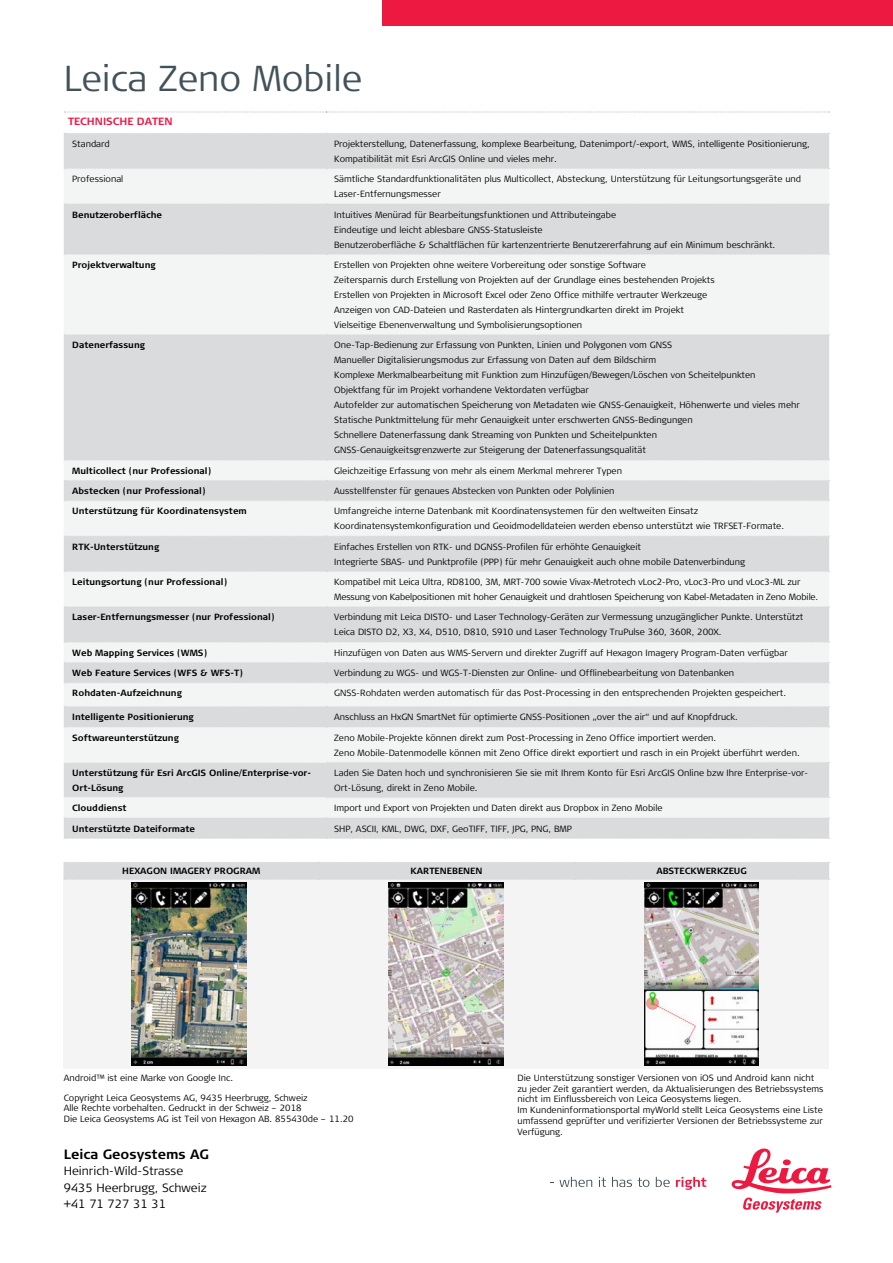
<style>
.page{position:relative;width:893px;height:1263px;background:#fff}
.page>*{position:absolute;margin:0;border:0;box-sizing:border-box;transform-origin:0 0}
.t1{font:300 36px "Signa Column";color:#43525a}
.t2{font:700 13.5px "Signa Column";color:#000}
.t3{font:300 12px/16.5px "Signa Column";color:#000}
.t4{font:700 10.5px "Signa Column";color:#ed1941}
.t5{font:300 9px/15px "Signa Column";color:#000}
.t6{font:700 9px/15px "Signa Column";color:#000}
</style>
<div class="page">
<div style="left:64px;top:134px;width:765px;height:704px;background:#dadbdc"></div>
<svg style="left:64px;top:169px;width:765px;height:649px;fill:#dadbdc"></svg>
<svg style="left:64px;top:112px;width:766px;height:22px"></svg>
<svg style="left:64px;top:168px;width:766px;height:1px"></svg>
<svg style="left:64px;top:204px;width:766px;height:1px"></svg>
<svg style="left:64px;top:254px;width:766px;height:1px"></svg>
<svg style="left:64px;top:334px;width:766px;height:1px"></svg>
<svg style="left:64px;top:460px;width:766px;height:1px"></svg>
<svg style="left:64px;top:480px;width:766px;height:1px"></svg>
<svg style="left:64px;top:500px;width:766px;height:1px"></svg>
<svg style="left:64px;top:536px;width:766px;height:1px"></svg>
<svg style="left:64px;top:571px;width:766px;height:1px"></svg>
<svg style="left:64px;top:606px;width:766px;height:1px"></svg>
<svg style="left:64px;top:642px;width:766px;height:1px"></svg>
<svg style="left:64px;top:662px;width:766px;height:1px"></svg>
<svg style="left:64px;top:682px;width:766px;height:1px"></svg>
<svg style="left:64px;top:706px;width:766px;height:1px"></svg>
<svg style="left:64px;top:726px;width:766px;height:1px"></svg>
<svg style="left:64px;top:818px;width:766px;height:1px"></svg>
<svg style="left:64px;top:838px;width:766px;height:1px"></svg>
<svg style="left:64px;top:762px;width:766px;height:1px"></svg>
<svg style="left:64px;top:797px;width:766px;height:1px"></svg>
<svg style="left:559px;top:1177px;width:33px;height:10px"></svg>
<svg style="left:599px;top:1177px;width:7px;height:10px"></svg>
<svg style="left:612px;top:1177px;width:37px;height:10px"></svg>
<svg style="left:656px;top:1177px;width:14px;height:10px"></svg>
<svg style="left:676px;top:1177px;width:30px;height:13px"></svg>
<svg style="left:732px;top:1148px;width:99px;height:64px"></svg>
<div style="left:64px;top:862px;width:765px;height:206px;background:#f4f4f4"></div>
<div style="left:64px;top:862px;width:766px;height:18px;background:#dadbdc"></div>
<img style="left:132px;top:882px;width:114px;height:184px">
<img style="left:389px;top:882px;width:114px;height:183px">
<img style="left:644px;top:882px;width:115px;height:183px">
<div style="left:383px;top:0;width:510px;height:26px;background:#ed1941"></div>
<h1 class="t1" style="left:64px;top:55px;width:300px">Leica Zeno Mobile</h1>
<p class="t4" style="left:68px;top:115px;width:106px">TECHNISCHE DATEN</p>
<p class="t5" style="left:72px;top:136px;width:39px">Standard</p>
<p class="t5" style="left:334px;top:136px;width:477px">Projekterstellung, Datenerfassung, komplexe Bearbeitung, Datenimport/-export, WMS, intelligente Positionierung,<br>Kompatibilität mit Esri ArcGIS Online und vieles mehr.</p>
<p class="t5" style="left:72px;top:172px;width:53px">Professional</p>
<p class="t5" style="left:334px;top:172px;width:468px">Sämtliche Standardfunktionalitäten plus Multicollect, Absteckung, Unterstützung für Leitungsortungsgeräte und<br>Laser-Entfernungsmesser</p>
<p class="t6" style="left:72px;top:207px;width:91px">Benutzeroberfläche</p>
<p class="t5" style="left:334px;top:207px;width:442px">Intuitives Menürad für Bearbeitungsfunktionen und Attributeingabe<br>Eindeutige und leicht ablesbare GNSS-Statusleiste<br>Benutzeroberfläche &amp; Schaltflächen für kartenzentrierte Benutzererfahrung auf ein Minimum beschränkt.</p>
<p class="t6" style="left:72px;top:257px;width:85px">Projektverwaltung</p>
<p class="t5" style="left:334px;top:257px;width:382px">Erstellen von Projekten ohne weitere Vorbereitung oder sonstige Software<br>Zeitersparnis durch Erstellung von Projekten auf der Grundlage eines bestehenden Projekts Erstellen von Projekten in Microsoft Excel oder Zeno Office mithilfe vertrauter Werkzeuge Anzeigen von CAD-Dateien und Rasterdaten als Hintergrundkarten direkt im Projekt Vielseitige Ebenenverwaltung und Symbolisierungsoptionen</p>
<p class="t6" style="left:72px;top:338px;width:74px">Datenerfassung</p>
<p class="t5" style="left:334px;top:338px;width:467px">One-Tap-Bedienung zur Erfassung von Punkten, Linien und Polygonen vom GNSS<br>Manueller Digitalisierungsmodus zur Erfassung von Daten auf dem Bildschirm<br>Komplexe Merkmalbearbeitung mit Funktion zum Hinzufügen/Bewegen/Löschen von Scheitelpunkten Objektfang für im Projekt vorhandene Vektordaten verfügbar<br>Autofelder zur automatischen Speicherung von Metadaten wie GNSS-Genauigkeit, Höhenwerte und vieles mehr Statische Punktmittelung für mehr Genauigkeit unter erschwerten GNSS-Bedingungen<br>Schnellere Datenerfassung dank Streaming von Punkten und Scheitelpunkten<br>GNSS-Genauigkeitsgrenzwerte zur Steigerung der Datenerfassungsqualität</p>
<p class="t6" style="left:72px;top:463px;width:141px">Multicollect (nur Professional)</p>
<p class="t5" style="left:334px;top:463px;width:289px">Gleichzeitige Erfassung von mehr als einem Merkmal mehrerer Typen</p>
<p class="t6" style="left:72px;top:483px;width:135px">Abstecken (nur Professional)</p>
<p class="t5" style="left:334px;top:483px;width:282px">Ausstellfenster für genaues Abstecken von Punkten oder Polylinien</p>
<p class="t6" style="left:72px;top:504px;width:176px">Unterstützung für Koordinatensystem</p>
<p class="t5" style="left:334px;top:504px;width:451px">Umfangreiche interne Datenbank mit Koordinatensystemen für den weltweiten Einsatz<br>Koordinatensystemkonfiguration und Geoidmodelldateien werden ebenso unterstützt wie TRFSET-Formate.</p>
<p class="t6" style="left:72px;top:539px;width:88px">RTK-Unterstützung</p>
<p class="t5" style="left:334px;top:539px;width:412px">Einfaches Erstellen von RTK- und DGNSS-Profilen für erhöhte Genauigkeit<br>Integrierte SBAS- und Punktprofile (PPP) für mehr Genauigkeit auch ohne mobile Datenverbindung</p>
<p class="t6" style="left:72px;top:575px;width:156px">Leitungsortung (nur Professional)</p>
<p class="t5" style="left:334px;top:575px;width:486px">Kompatibel mit Leica Ultra, RD8100, 3M, MRT-700 sowie Vivax-Metrotech vLoc2-Pro, vLoc3-Pro und vLoc3-ML zur<br>Messung von Kabelpositionen mit hoher Genauigkeit und drahtlosen Speicherung von Kabel-Metadaten in Zeno Mobile.</p>
<p class="t6" style="left:72px;top:610px;width:204px">Laser-Entfernungsmesser (nur Professional)</p>
<p class="t5" style="left:334px;top:610px;width:471px">Verbindung mit Leica DISTO- und Laser Technology-Geräten zur Vermessung unzugänglicher Punkte. Unterstützt<br>Leica DISTO D2, X3, X4, D510, D810, S910 und Laser Technology TruPulse 360, 360R, 200X.</p>
<p class="t6" style="left:72px;top:645px;width:137px">Web Mapping Services (WMS)</p>
<p class="t5" style="left:334px;top:645px;width:455px">Hinzufügen von Daten aus WMS-Servern und direkter Zugriff auf Hexagon Imagery Program-Daten verfügbar</p>
<p class="t6" style="left:72px;top:666px;width:172px">Web Feature Services (WFS &amp; WFS-T)</p>
<p class="t5" style="left:334px;top:666px;width:402px">Verbindung zu WGS- und WGS-T-Diensten zur Online- und Offlinebearbeitung von Datenbanken</p>
<p class="t6" style="left:72px;top:686px;width:111px">Rohdaten-Aufzeichnung</p>
<p class="t5" style="left:334px;top:686px;width:453px">GNSS-Rohdaten werden automatisch für das Post-Processing in den entsprechenden Projekten gespeichert.</p>
<p class="t6" style="left:72px;top:710px;width:123px">Intelligente Positionierung</p>
<p class="t5" style="left:334px;top:710px;width:405px">Anschluss an HxGN SmartNet für optimierte GNSS-Positionen „over the air“ und auf Knopfdruck.</p>
<p class="t6" style="left:72px;top:730px;width:108px">Softwareunterstützung</p>
<p class="t5" style="left:334px;top:730px;width:467px">Zeno Mobile-Projekte können direkt zum Post-Processing in Zeno Office importiert werden.<br>Zeno Mobile-Datenmodelle können mit Zeno Office direkt exportiert und rasch in ein Projekt überführt werden.</p>
<p class="t6" style="left:72px;top:765px;width:240px">Unterstützung für Esri ArcGIS Online/Enterprise-vor-<br>Ort-Lösung</p>
<p class="t5" style="left:334px;top:765px;width:475px">Laden Sie Daten hoch und synchronisieren Sie sie mit Ihrem Konto für Esri ArcGIS Online bzw Ihre Enterprise-vor-<br>Ort-Lösung, direkt in Zeno Mobile.</p>
<p class="t6" style="left:72px;top:801px;width:56px">Clouddienst</p>
<p class="t5" style="left:334px;top:801px;width:330px">Import und Export von Projekten und Daten direkt aus Dropbox in Zeno Mobile</p>
<p class="t6" style="left:72px;top:821px;width:124px">Unterstützte Dateiformate</p>
<p class="t5" style="left:334px;top:821px;width:239px">SHP, ASCII, KML, DWG, DXF, GeoTIFF, TIFF, JPG, PNG, BMP</p>
<p class="t6" style="left:122px;top:864px;width:140px">HEXAGON IMAGERY PROGRAM</p>
<p class="t6" style="left:410px;top:864px;width:74px">KARTENEBENEN</p>
<p class="t6" style="left:656px;top:864px;width:92px">ABSTECKWERKZEUG</p>
<p class="t5" style="left:64px;top:1070px;width:171px">Android™ ist eine Marke von Google Inc.</p>
<p class="t5" style="left:517px;top:1072px;width:308px;line-height:10.8px">Die Unterstützung sonstiger Versionen von iOS und Android kann nicht zu jeder Zeit garantiert werden, da Aktualisierungen des Betriebssystems nicht im Einflussbereich von Leica Geosystems liegen.<br>Im Kundeninformationsportal myWorld stellt Leica Geosystems eine Liste umfassend geprüfter und verifizierter Versionen der Betriebssysteme zur Verfügung.</p>
<p class="t5" style="left:64px;top:1092px;width:291px;line-height:10.5px">Copyright Leica Geosystems AG, 9435 Heerbrugg, Schweiz<br>Alle Rechte vorbehalten. Gedruckt in der Schweiz – 2018<br>Die Leica Geosystems AG ist Teil von Hexagon AB. 855430de – 11.20</p>
<h2 class="t2" style="left:64px;top:1145px;width:147px">Leica Geosystems AG</h2>
<h3 class="t3" style="left:64px;top:1163px;width:144px">Heinrich-Wild-Strasse<br>9435 Heerbrugg, Schweiz +41 71 727 31 31</h3>
</div>
